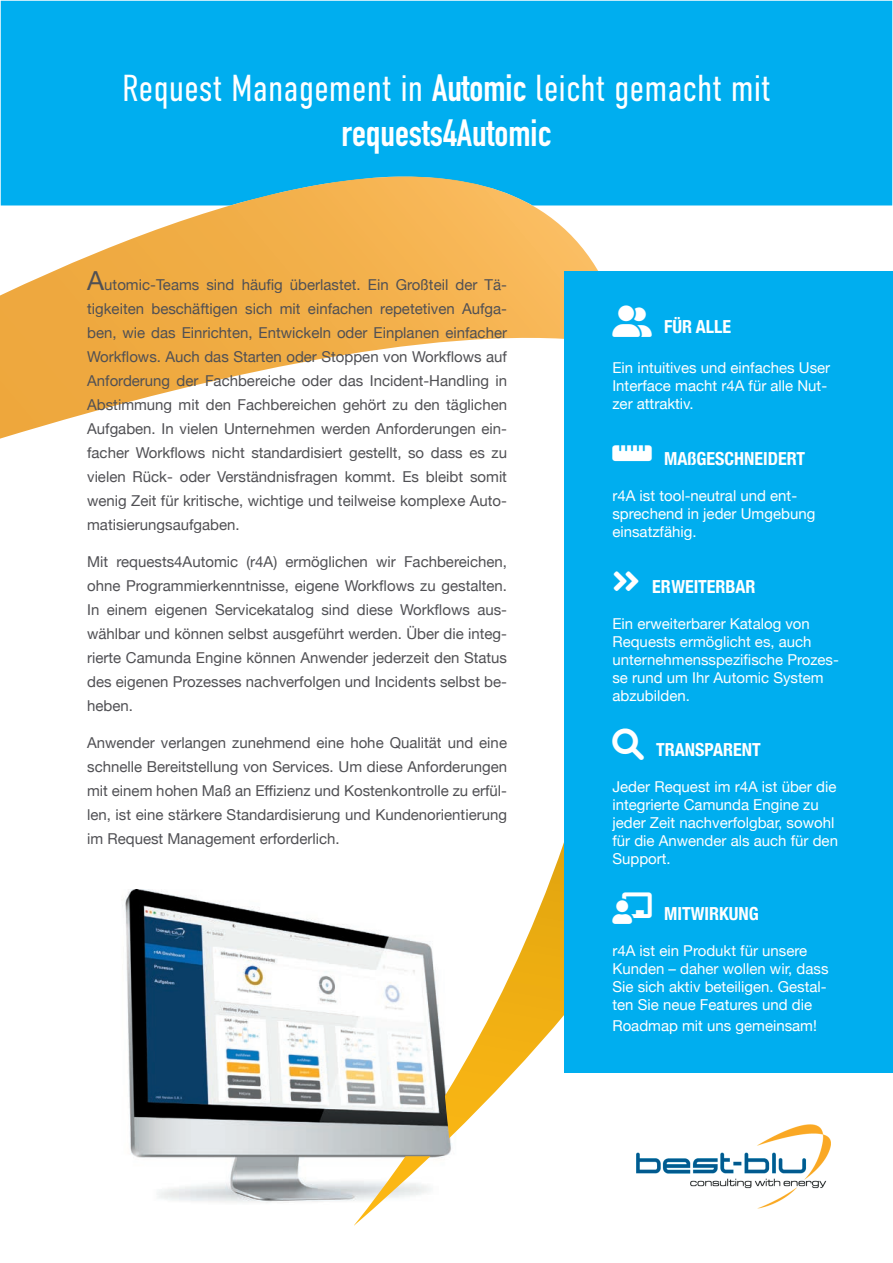
<style>
.page{position:relative;width:893px;height:1263px;background:#fff}
.page>*{position:absolute;margin:0;border:0;box-sizing:border-box;transform-origin:0 0}
.t1{font:300 37.5px/45px "DIN Condensed";color:#fff;text-align:center}
.t2{font:700 condensed 18px "Helvetica Neue";color:#fff}
.t3{font:15px/24px "Helvetica Neue";color:#505054;text-align:justify}
.t4{font:15px/18px "Helvetica Neue";color:#fff}
.s1{font-weight:700}
.s2{font-size:26.25px}
</style>
<div class="page">
<div style="left:1px;top:1px;width:891px;height:204px;background:#00aeef"></div>
<img style="left:125px;top:889px;width:229px;height:314px">
<svg style="left:354px;top:842px;width:462px;height:383px"></svg>
<svg style="left:0;top:177px;width:626px;height:262px"></svg>
<div style="left:564px;top:271px;width:329px;height:801px;background:#00aeef"></div>
<img style="left:636px;top:1125px;width:195px;height:84px">
<h1 class="t1" style="left:122px;top:66px;width:650px">Request Management in <span class="s1">Automic</span> leicht gemacht mit <span class="s1">requests4Automic</span></h1>
<p class="t3" style="left:87px;top:274px;width:421px"><span class="s2">A</span>utomic-Teams sind häufig überlastet. Ein Großteil der Tä&shy;tigkeiten beschäftigen sich mit einfachen repetetiven Aufga&shy;ben, wie das Einrichten, Entwickeln oder Einplanen einfacher Workflows. Auch das Starten oder Stoppen von Workflows auf Anforderung der Fachbereiche oder das Incident-Handling in Abstimmung mit den Fachbereichen gehört zu den täglichen Aufgaben. In vielen Unternehmen werden Anforderungen ein&shy;facher Workflows nicht standardisiert gestellt, so dass es zu vielen Rück- oder Verständnisfragen kommt. Es bleibt somit wenig Zeit für kritische, wichtige und teilweise komplexe Auto&shy;matisierungsaufgaben.</p>
<p class="t3" style="left:87px;top:550px;width:421px">Mit requests4Automic (r4A) ermöglichen wir Fachbereichen, ohne Programmierkenntnisse, eigene Workflows zu gestalten.<br>In einem eigenen Servicekatalog sind diese Workflows aus&shy;wählbar und können selbst ausgeführt werden. Über die integ&shy;rierte Camunda Engine können Anwender jederzeit den Status des eigenen Prozesses nachverfolgen und Incidents selbst be&shy;heben.</p>
<p class="t3" style="left:87px;top:731px;width:421px">Anwender verlangen zunehmend eine hohe Qualität und eine schnelle Bereitstellung von Services. Um diese Anforderungen mit einem hohen Maß an Effizienz und Kostenkontrolle zu erfül&shy;len, ist eine stärkere Standardisierung und Kundenorientierung im Request Management erforderlich.</p>
<p class="t2" style="left:664px;top:312px;width:69px">FÜR ALLE</p>
<p class="t4" style="left:612px;top:359px;width:219px">Ein intuitives und einfaches User<br>Interface macht r4A für alle Nut&shy;zer attraktiv.</p>
<p class="t2" style="left:664px;top:443px;width:142px">MAßGESCHNEIDERT</p>
<p class="t4" style="left:612px;top:487px;width:204px">r4A ist tool-neutral und ent&shy;sprechend in jeder Umgebung einsatzfähig.</p>
<p class="t2" style="left:652px;top:571px;width:105px">ERWEITERBAR</p>
<p class="t4" style="left:612px;top:615px;width:228px">Ein erweiterbarer Katalog von<br>Requests ermöglicht es, auch unternehmensspezifische Prozes&shy;se rund um Ihr Automic System abzubilden.</p>
<p class="t2" style="left:656px;top:735px;width:106px">TRANSPARENT</p>
<p class="t4" style="left:612px;top:779px;width:227px">Jeder Request im r4A ist über die integrierte Camunda Engine zu jeder Zeit nachverfolgbar, sowohl für die Anwender als auch für den<br>Support.</p>
<p class="t2" style="left:664px;top:899px;width:96px">MITWIRKUNG</p>
<p class="t4" style="left:612px;top:943px;width:218px">r4A ist ein Produkt für unsere<br>Kunden – daher wollen wir, dass<br>Sie sich aktiv beteiligen. Gestal&shy;ten Sie neue Features und die</p>
<p class="t4" style="left:612px;top:1018px;width:206px">Roadmap mit uns gemeinsam!</p>
</div>
